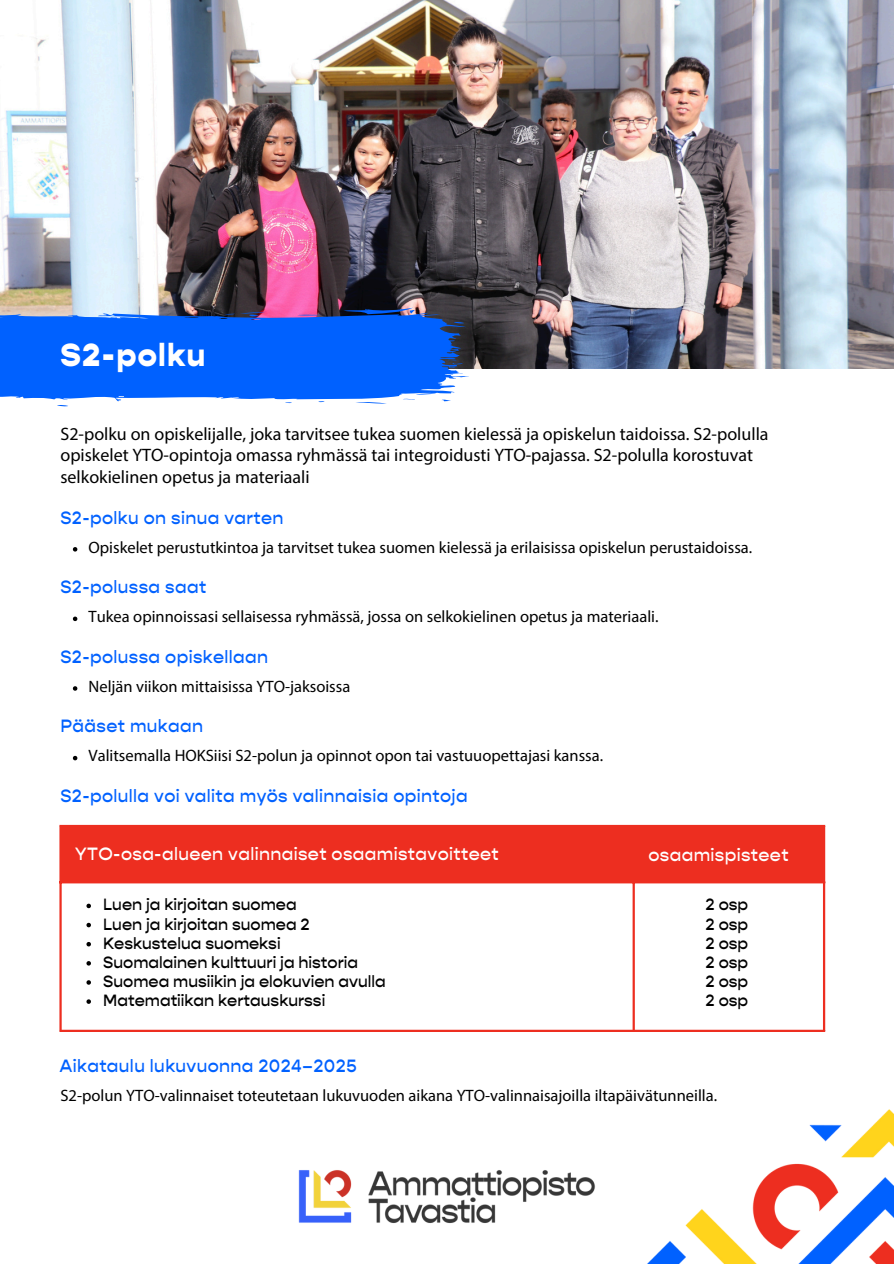
<style>
.page{position:relative;width:894px;height:1264px;background:#fff}
.page>*{position:absolute;margin:0;border:0;box-sizing:border-box;transform-origin:0 0}
.t1{font:900 32.25px "Gopher";letter-spacing:.04em;color:#fff}
.t2{font:18px/21.3px "Myriad Pro";color:#000}
.t3{font:500 18px "Gopher";letter-spacing:.02em;color:#0061ff}
.t4{font:500 18px "Gopher";letter-spacing:.02em;color:#fff}
.t5{font:16.5px "Myriad Pro";color:#000}
.t6{font:500 16.5px "Gopher";color:#000}
</style>
<div class="page">
<img style="left:0;top:0;width:893px;height:368px">
<svg style="left:0;top:300px;width:475px;height:107px;background:#3072e6"></svg>
<svg style="left:73px;top:547px;width:4px;height:4px"></svg>
<svg style="left:73px;top:755px;width:4px;height:5px"></svg>
<svg style="left:73px;top:616px;width:4px;height:5px"></svg>
<svg style="left:73px;top:686px;width:4px;height:4px"></svg>
<div style="left:62px;top:827px;width:760px;height:54px;background:#ed2e20"></div>
<svg style="left:86px;top:903px;width:5px;height:5px"></svg>
<svg style="left:86px;top:922px;width:5px;height:5px"></svg>
<hr style="left:59px;top:827px;width:3px;height:202px;background:#ed2e20">
<hr style="left:632px;top:827px;width:2px;height:202px;background:#ed2e20">
<hr style="left:822px;top:827px;width:3px;height:202px;background:#ed2e20">
<hr style="left:59px;top:824px;width:766px;height:3px;background:#ed2e20">
<hr style="left:59px;top:881px;width:766px;height:2px;background:#ed2e20">
<img style="left:59px;top:929px;width:834px;height:334px">
<h1 class="t1" style="left:60px;top:335px;width:146px">S2-polku</h1>
<p class="t2" style="left:60px;top:425px;width:709px">S2-polku on opiskelijalle, joka tarvitsee tukea suomen kielessä ja opiskelun taidoissa. S2-polulla opiskelet YTO-opintoja omassa ryhmässä tai integroidusti YTO-pajassa. S2-polulla korostuvat selkokielinen opetus ja materiaali</p>
<p class="t3" style="left:60px;top:506px;width:224px">S2-polku on sinua varten</p>
<h2 class="t5" style="left:88px;top:540px;width:665px">Opiskelet perustutkintoa ja tarvitset tukea suomen kielessä ja erilaisissa opiskelun perustaidoissa.</h2>
<p class="t3" style="left:60px;top:575px;width:147px">S2-polussa saat</p>
<h2 class="t5" style="left:88px;top:610px;width:571px">Tukea opinnoissasi sellaisessa ryhmässä, jossa on selkokielinen opetus ja materiaali.</h2>
<p class="t3" style="left:60px;top:645px;width:209px">S2-polussa opiskellaan</p>
<h2 class="t5" style="left:88px;top:679px;width:263px">Neljän viikon mittaisissa YTO-jaksoissa</h2>
<h2 class="t3" style="left:60px;top:714px;width:144px">Pääset mukaan</h2>
<p class="t5" style="left:88px;top:749px;width:516px">Valitsemalla HOKSiisi S2-polun ja opinnot opon tai vastuuopettajasi kanssa.</p>
<p class="t3" style="left:60px;top:784px;width:408px">S2-polulla voi valita myös valinnaisia opintoja</p>
<h2 class="t4" style="left:75px;top:842px;width:425px">YTO-osa-alueen valinnaiset osaamistavoitteet</h2>
<p class="t4" style="left:648px;top:843px;width:142px">osaamispisteet</p>
<p class="t6" style="left:103px;top:894px;width:195px">Luen ja kirjoitan suomea</p>
<p class="t6" style="left:103px;top:913px;width:208px">Luen ja kirjoitan suomea 2</p>
<p class="t6" style="left:103px;top:932px;width:179px">Keskustelua suomeksi</p>
<p class="t6" style="left:103px;top:951px;width:256px">Suomalainen kulttuuri ja historia</p>
<p class="t6" style="left:103px;top:970px;width:284px">Suomea musiikin ja elokuvien avulla</p>
<p class="t6" style="left:103px;top:990px;width:223px">Matematiikan kertauskurssi</p>
<p class="t6" style="left:705px;top:894px;width:44px">2 osp</p>
<p class="t6" style="left:705px;top:913px;width:44px">2 osp</p>
<p class="t6" style="left:705px;top:932px;width:44px">2 osp</p>
<p class="t6" style="left:705px;top:951px;width:44px">2 osp</p>
<p class="t6" style="left:705px;top:970px;width:44px">2 osp</p>
<p class="t6" style="left:705px;top:990px;width:44px">2 osp</p>
<h2 class="t3" style="left:59px;top:1054px;width:299px">Aikataulu lukuvuonna 2024–2025</h2>
<p class="t5" style="left:60px;top:1088px;width:658px">S2-polun YTO-valinnaiset toteutetaan lukuvuoden aikana YTO-valinnaisajoilla iltapäivätunneilla.</p>
</div>
